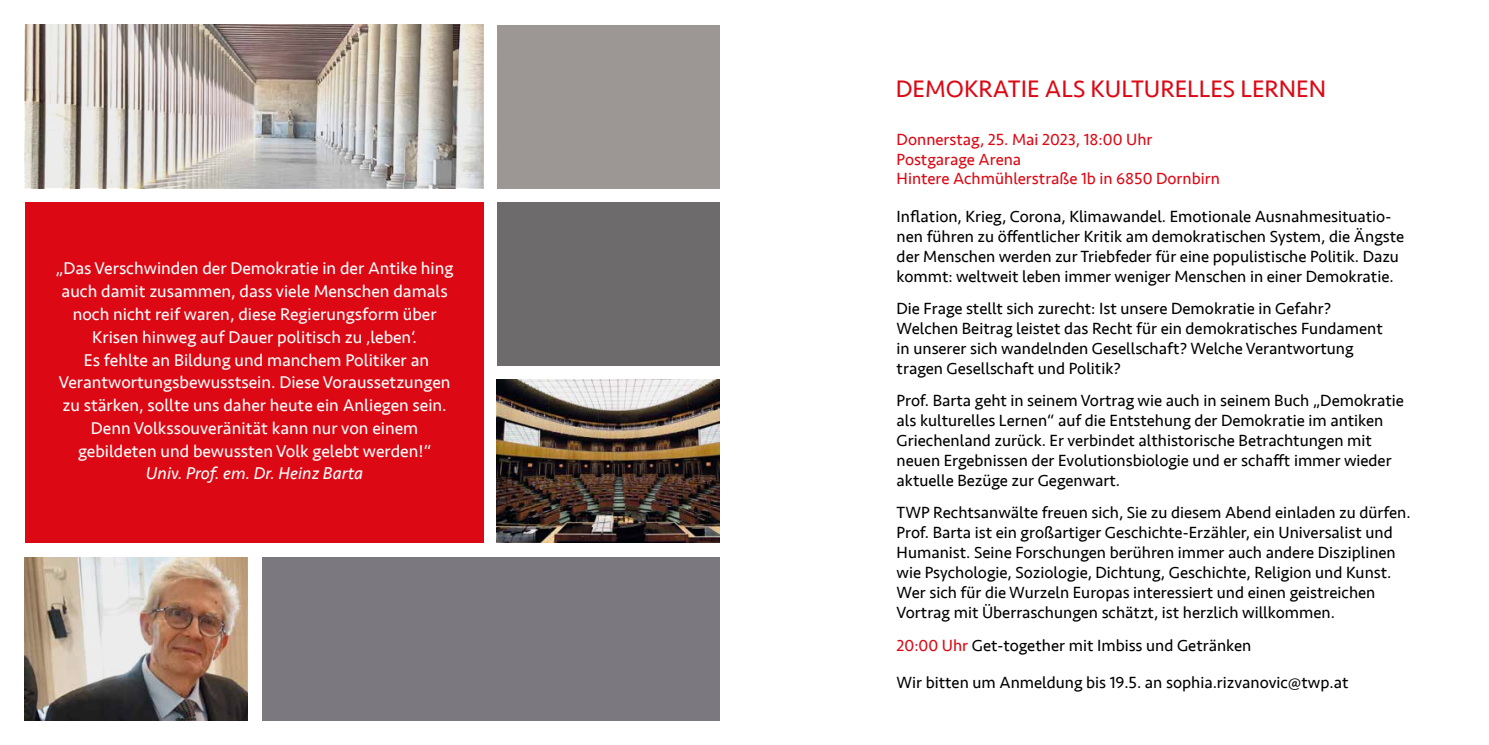
<style>
.page{position:relative;width:1489px;height:745px;background:#fff}
.page>*{position:absolute;margin:0;border:0;box-sizing:border-box;transform-origin:0 0}
.t1{font:24.5px "Seravek";color:#dc0814}
.t2{font:17.5px/22.8px "Seravek";color:#fff;text-align:center}
.t3{font:italic 17.5px "Seravek";color:#fff}
.t4{font:16.62px/19.9px "Seravek";color:#000}
.t5{font:16.62px/19.9px "Seravek";color:#dc0814}
.s1{color:#dc0814}
</style>
<div class="page">
<div style="left:25px;top:202px;width:458px;height:340px;background:#dc0814"></div>
<div style="left:497px;top:202px;width:222px;height:163px;background:#6d6b6b"></div>
<div style="left:262px;top:556px;width:457px;height:163px;background:#7c7880"></div>
<div style="left:497px;top:25px;width:222px;height:163px;background:#9c9694"></div>
<svg style="left:25px;top:25px;width:457px;height:163px;background:#bab3ad"></svg>
<img style="left:25px;top:557px;width:222px;height:163px">
<img style="left:496px;top:379px;width:223px;height:163px">
<p class="t2" style="left:56px;top:257px;width:399px">„Das Verschwinden der Demokratie in der Antike hing auch damit zusammen, dass viele Menschen damals noch nicht reif waren, diese Regierungsform über Krisen hinweg auf Dauer politisch zu ‚leben‘.<br>Es fehlte an Bildung und manchem Politiker an Verantwortungsbewusstsein. Diese Voraussetzungen zu stärken, sollte uns daher heute ein Anliegen sein.<br>Denn Volkssouveränität kann nur von einem gebildeten und bewussten Volk gelebt werden!“</p>
<p class="t3" style="left:146px;top:459px;width:219px">Univ. Prof. em. Dr. Heinz Barta</p>
<h1 class="t1" style="left:895px;top:70px;width:432px">DEMOKRATIE ALS KULTURELLES LERNEN</h1>
<p class="t5" style="left:896px;top:129px;width:325px">Donnerstag, 25. Mai 2023, 18:00 Uhr<br>Postgarage Arena<br>Hintere Achmühlerstraße 1b in 6850 Dornbirn</p>
<p class="t4" style="left:896px;top:206px;width:509px">Inflation, Krieg, Corona, Klimawandel. Emotionale Ausnahmesituatio&shy;nen führen zu öffentlicher Kritik am demokratischen System, die Ängste der Menschen werden zur Triebfeder für eine populistische Politik. Dazu kommt: weltweit leben immer weniger Menschen in einer Demokratie.</p>
<p class="t4" style="left:896px;top:298px;width:487px">Die Frage stellt sich zurecht: Ist unsere Demokratie in Gefahr?<br>Welchen Beitrag leistet das Recht für ein demokratisches Fundament in unserer sich wandelnden Gesellschaft? Welche Verantwortung tragen Gesellschaft und Politik?</p>
<p class="t4" style="left:896px;top:390px;width:509px">Prof. Barta geht in seinem Vortrag wie auch in seinem Buch „Demokratie als kulturelles Lernen“ auf die Entstehung der Demokratie im antiken Griechenland zurück. Er verbindet althistorische Betrachtungen mit neuen Ergebnissen der Evolutionsbiologie und er schafft immer wieder aktuelle Bezüge zur Gegenwart.</p>
<p class="t4" style="left:896px;top:502px;width:515px">TWP Rechtsanwälte freuen sich, Sie zu diesem Abend einladen zu dürfen.<br>Prof. Barta ist ein großartiger Geschichte-Erzähler, ein Universalist und Humanist. Seine Forschungen berühren immer auch andere Disziplinen wie Psychologie, Soziologie, Dichtung, Geschichte, Religion und Kunst.<br>Wer sich für die Wurzeln Europas interessiert und einen geistreichen Vortrag mit Überraschungen schätzt, ist herzlich willkommen.</p>
<p class="t4" style="left:896px;top:634px;width:356px"><span class="s1">20:00 Uhr</span> Get-together mit Imbiss und Getränken</p>
<p class="t4" style="left:896px;top:672px;width:453px">Wir bitten um Anmeldung bis 19.5. an sophia.rizvanovic@twp.at</p>
</div>
